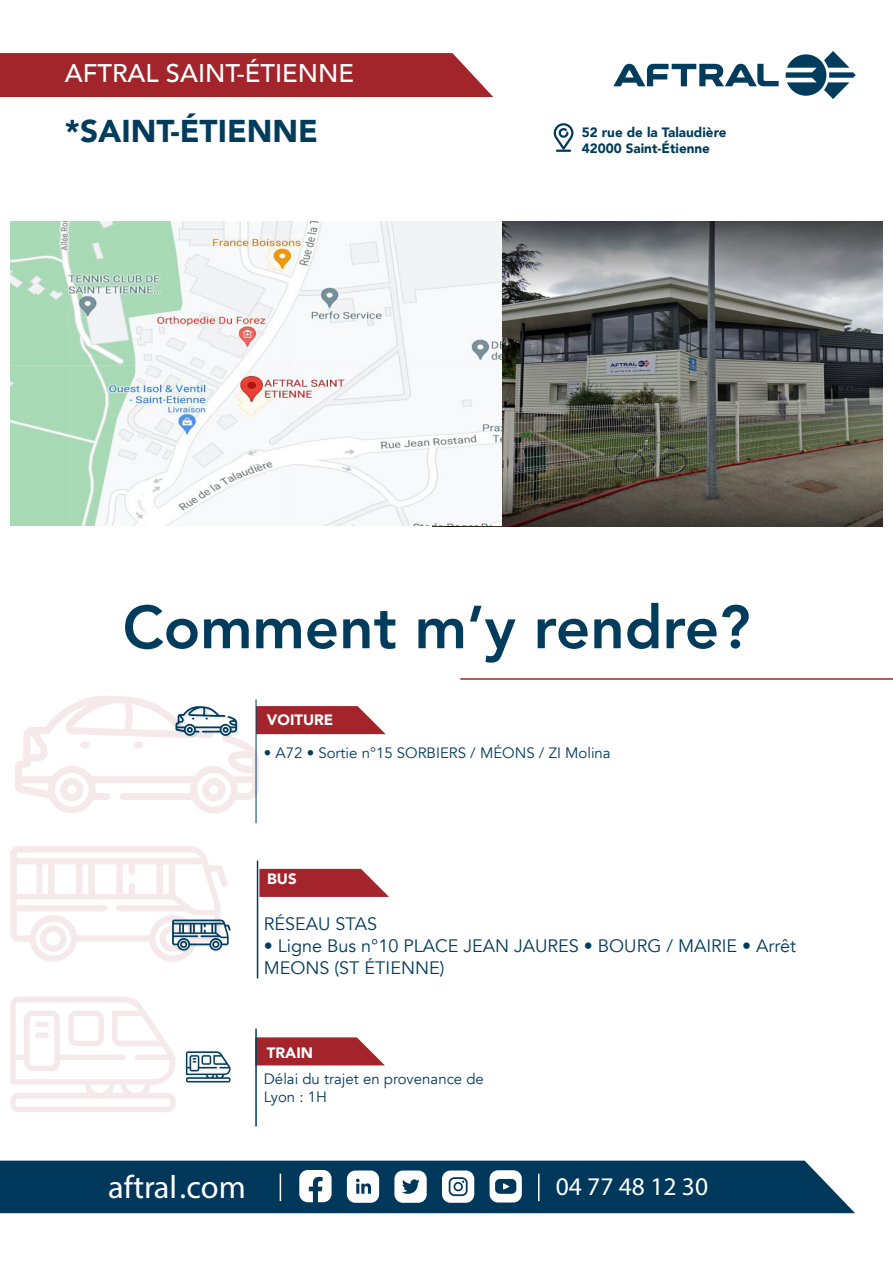
<style>
.page{position:relative;width:893px;height:1263px;background:#fff}
.page>*{position:absolute;margin:0;border:0;box-sizing:border-box;transform-origin:0 0}
.t1{font:800 60px "Avenir";color:#023c5d}
.t2{font:32.55px "Myriad Pro";color:#fff}
.t3{font:900 31.5px "Avenir";color:#023c5d}
.t4{font:500 25.5px "Avenir";color:#fff}
.t5{font:25.5px "Myriad Pro";color:#fff}
.t6{font:18px/21.6px "Avenir";color:#023c5b}
.t7{font:15px "Avenir";color:#023c5d}
.t8{font:900 15px "Avenir";color:#fff}
.t9{font:900 13.5px "Avenir";color:#023c5b}
</style>
<div class="page">
<svg style="left:786px;top:51px;width:70px;height:48px"></svg>
<svg style="left:613px;top:64px;width:166px;height:22px"></svg>
<div style="left:0;top:53px;width:493px;height:44px;background:#a3252c"></div>
<svg style="left:10px;top:997px;width:166px;height:115px"></svg>
<svg style="left:10px;top:846px;width:221px;height:116px"></svg>
<svg style="left:186px;top:1050px;width:45px;height:32px"></svg>
<svg style="left:259px;top:869px;width:130px;height:28px;background:#ad3d42"></svg>
<svg style="left:257px;top:1037px;width:128px;height:28px;background:#ae4045"></svg>
<hr style="left:256px;top:699px;width:1px;height:124px;background:#023c5d">
<hr style="left:257px;top:860px;width:1px;height:118px;background:#023c5d">
<hr style="left:255px;top:1028px;width:2px;height:98px;background:#023c5d">
<hr style="left:460px;top:678px;width:433px;height:2px;background:#a3252c">
<svg style="left:15px;top:696px;width:371px;height:118px"></svg>
<div style="left:0;top:1160px;width:855px;height:53px;background:#00385c"></div>
<svg style="left:280px;top:1174px;width:1px;height:27px"></svg>
<svg style="left:538px;top:1174px;width:1px;height:27px"></svg>
<div style="left:394px;top:1170px;width:33px;height:33px;background:#fff;border-radius:8px"></div>
<svg style="left:402px;top:1179px;width:18px;height:15px"></svg>
<div style="left:442px;top:1170px;width:32px;height:33px;background:#fff;border-radius:8px"></div>
<svg style="left:449px;top:1177px;width:19px;height:19px"></svg>
<svg style="left:299px;top:1170px;width:33px;height:32px"></svg>
<div style="left:347px;top:1170px;width:32px;height:33px;background:#fff;border-radius:8px"></div>
<svg style="left:356px;top:1179px;width:15px;height:15px"></svg>
<div style="left:490px;top:1170px;width:32px;height:32px;background:#fff;border-radius:8px"></div>
<svg style="left:495px;top:1179px;width:21px;height:15px"></svg>
<svg style="left:554px;top:123px;width:19px;height:29px"></svg>
<img style="left:502px;top:221px;width:380px;height:305px">
<img style="left:10px;top:221px;width:492px;height:305px">
<p class="t4" style="left:65px;top:51px;width:291px">AFTRAL SAINT-ÉTIENNE</p>
<p class="t3" style="left:65px;top:104px;width:255px">*SAINT-ÉTIENNE</p>
<p class="t9" style="left:582px;top:120px;width:146px">52 rue de la Talaudière</p>
<p class="t9" style="left:582px;top:137px;width:130px">42000 Saint-Étienne</p>
<p class="t1" style="left:123px;top:573px;width:629px">Comment m’y rendre?</p>
<p class="t8" style="left:267px;top:707px;width:68px">VOITURE</p>
<p class="t7" style="left:264px;top:743px;width:348px">• A72 • Sortie n°15 SORBIERS / MÉONS / ZI Molina</p>
<p class="t8" style="left:267px;top:866px;width:31px">BUS</p>
<p class="t6" style="left:264px;top:914px;width:115px">RÉSEAU STAS</p>
<p class="t6" style="left:264px;top:935px;width:534px">• Ligne Bus n°10 PLACE JEAN JAURES • BOURG / MAIRIE • Arrêt<br>MEONS (ST ÉTIENNE)</p>
<p class="t8" style="left:267px;top:1040px;width:48px">TRAIN</p>
<p class="t7" style="left:264px;top:1070px;width:222px">Délai du trajet en provenance de</p>
<p class="t7" style="left:264px;top:1088px;width:65px">Lyon : 1H</p>
<h2 class="t2" style="left:108px;top:1167px;width:139px">aftral.com</h2>
<p class="t5" style="left:556px;top:1170px;width:154px">04 77 48 12 30</p>
</div>
